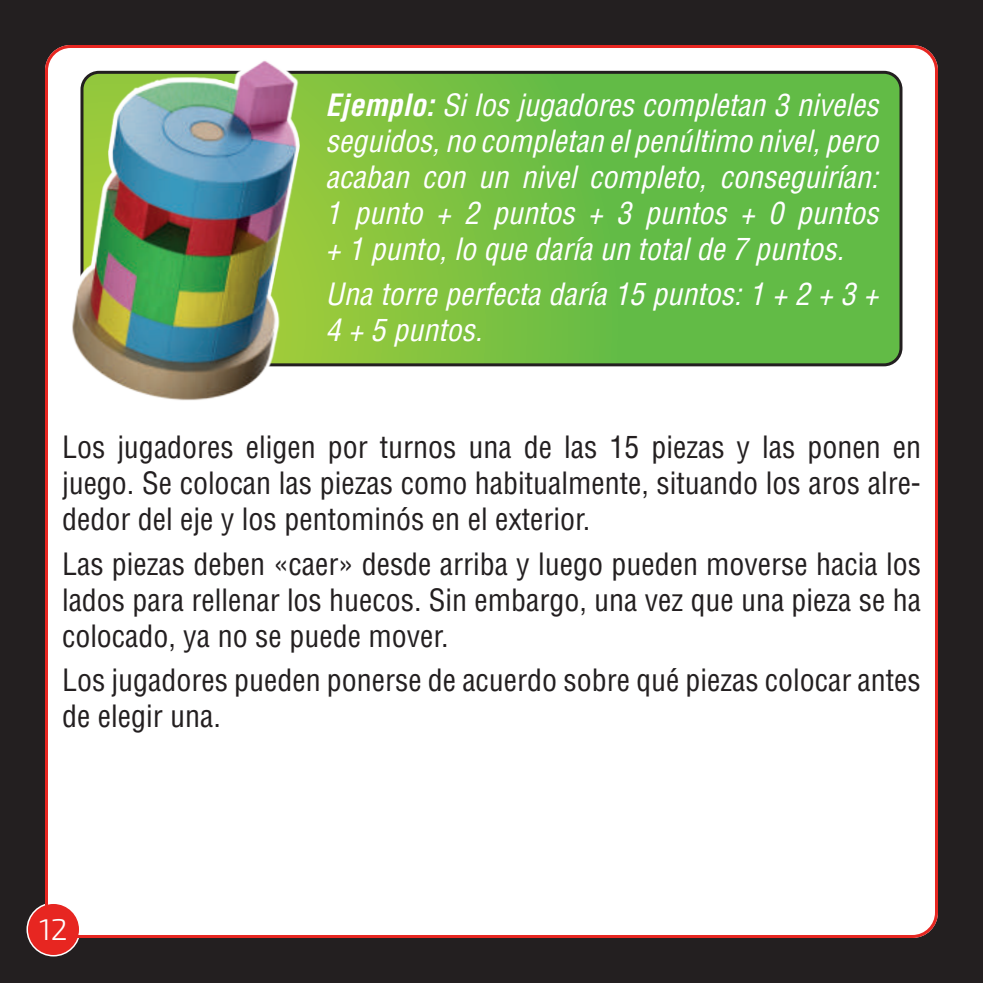
<style>
.page{position:relative;width:983px;height:983px;background:#231f20}
.page>*{position:absolute;margin:0;border:0;box-sizing:border-box;transform-origin:0 0}
.t1{font:condensed 30px/36px "Helvetica LT Std";color:#231f20;text-align:justify}
.t2{font:italic condensed 30px/36px "Helvetica LT Std";color:#fff;text-align:justify}
.t3{font:300 30px "Exo 2";color:#fff}
.s1{font-weight:700}
</style>
<div class="page">
<div style="left:45px;top:45px;width:893px;height:893px;background:#fff;border-radius:26px"></div>
<div style="left:27px;top:903px;width:53px;height:53px;background:#e72621;border-radius:50%"></div>
<div style="left:26px;top:902px;width:55px;height:54px;border:2px solid #fff;border-radius:50%"></div>
<svg style="left:315px;top:72px;width:586px;height:293px;background:#6ebe43"></svg>
<div style="left:80px;top:71px;width:822px;height:295px;border:3px solid #231f20;border-radius:17px"></div>
<img style="left:61px;top:46px;width:254px;height:355px">
<p class="t2" style="left:326px;top:87px;width:554px"><span class="s1">Ejemplo:</span> Si los jugadores completan 3 niveles seguidos, no completan el penúltimo nivel, pero acaban con un nivel completo, conseguirían:<br>1 punto + 2 puntos + 3 puntos + 0 puntos + 1 punto, lo que daría un total de 7 puntos.</p>
<p class="t2" style="left:326px;top:276px;width:554px">Una torre perfecta daría 15 puntos: 1 + 2 + 3 +<br>4 + 5 puntos.</p>
<p class="t1" style="left:62px;top:429px;width:861px">Los jugadores eligen por turnos una de las 15 piezas y las ponen en juego. Se colocan las piezas como habitualmente, situando los aros alre&shy;dedor del eje y los pentominós en el exterior.</p>
<p class="t1" style="left:62px;top:546px;width:861px">Las piezas deben «caer» desde arriba y luego pueden moverse hacia los lados para rellenar los huecos. Sin embargo, una vez que una pieza se ha colocado, ya no se puede mover.</p>
<p class="t1" style="left:62px;top:662px;width:860px">Los jugadores pueden ponerse de acuerdo sobre qué piezas colocar antes de elegir una.</p>
<p class="t3" style="left:39px;top:912px;width:30px">12</p>
</div>
